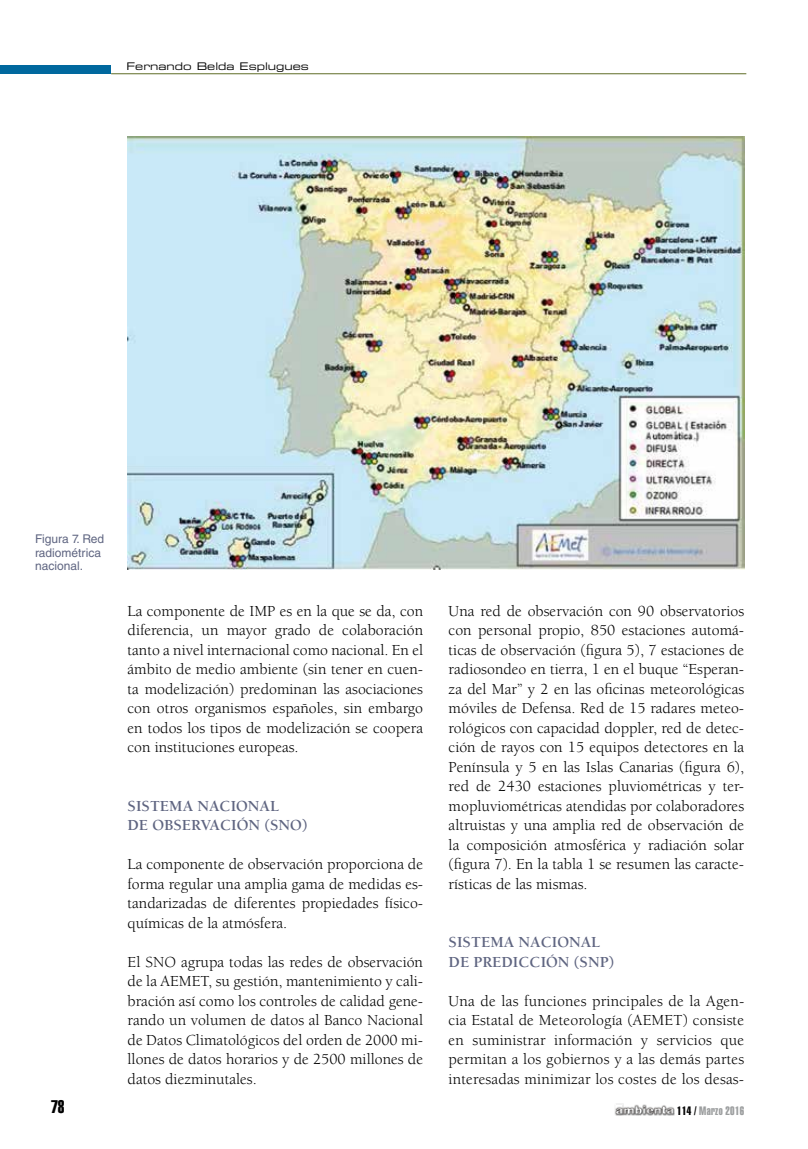
<style>
.page{position:relative;width:808px;height:1149px;background:#fff}
.page>*{position:absolute;margin:0;border:0;box-sizing:border-box;transform-origin:0 0}
.t1{font:18px "Helvetica LT Std Extra Comp";color:#000}
.t2{font:15.75px/19.5px "Berkeley Std";color:#000;text-align:justify}
.t3{font:700 15.75px "Berkeley Std";color:#5f6581}
.t4{font:12px/13.5px "Helvetica LT Std";color:#5f6581}
.t5{font:12px "Helvetica LT Std Extra Comp";letter-spacing:.025em;color:#9c9e9f}
.t6{font:10.5px "Eurostile LT Std Ex 2";color:#000}
.s1{color:#000}
</style>
<div class="page">
<div style="left:0;top:65px;width:111px;height:9px;background:#00689e"></div>
<hr style="left:111px;top:73px;width:635px;height:1px;background:#5f6d27">
<img style="left:614px;top:1103px;width:61px;height:13px">
<img style="left:127px;top:136px;width:617px;height:433px">
<p class="t6" style="left:126px;top:59px;width:184px">Fernando Belda Esplugues</p>
<p class="t4" style="left:35px;top:532px;width:71px">Figura 7. Red radiométrica nacional.</p>
<p class="t2" style="left:128px;top:601px;width:297px">La componente de IMP es en la que se da, con diferencia, un mayor grado de colaboración tanto a nivel internacional como nacional. En el ámbito de medio ambiente (sin tener en cuen&shy;ta modelización) predominan las asociaciones con otros organismos españoles, sin embargo en todos los tipos de modelización se coopera con instituciones europeas.</p>
<p class="t3" style="left:128px;top:797px;width:19px">SISTEMA</p>
<p class="t3" style="left:197px;top:797px;width:23px">NACIONAL</p>
<p class="t3" style="left:128px;top:816px;width:48px">DE OBSERVACIÓN</p>
<p class="t3" style="left:264px;top:816px;width:45px">(SNO)</p>
<p class="t2" style="left:128px;top:854px;width:297px">La componente de observación proporciona de forma regular una amplia gama de medidas es&shy;tandarizadas de diferentes propiedades físico&shy;químicas de la atmósfera.</p>
<p class="t2" style="left:128px;top:952px;width:297px">El SNO agrupa todas las redes de observación de la AEMET, su gestión, mantenimiento y cali&shy;bración así como los controles de calidad gene&shy;rando un volumen de datos al Banco Nacional de Datos Climatológicos del orden de 2000 mi&shy;llones de datos horarios y de 2500 millones de datos diezminutales.</p>
<p class="t2" style="left:449px;top:601px;width:297px">Una red de observación con 90 observatorios con personal propio, 850 estaciones automá&shy;ticas de observación (figura 5), 7 estaciones de radiosondeo en tierra, 1 en el buque “Esperan&shy;za del Mar” y 2 en las oficinas meteorológicas móviles de Defensa. Red de 15 radares meteo&shy;rológicos con capacidad doppler, red de detec&shy;ción de rayos con 15 equipos detectores en la Península y 5 en las Islas Canarias (figura 6), red de 2430 estaciones pluviométricas y ter&shy;mopluviométricas atendidas por colaboradores altruistas y una amplia red de observación de la composición atmosférica y radiación solar (figura 7). En la tabla 1 se resumen las caracte&shy;rísticas de las mismas.</p>
<p class="t3" style="left:449px;top:933px;width:19px">SISTEMA</p>
<p class="t3" style="left:518px;top:933px;width:23px">NACIONAL</p>
<p class="t3" style="left:449px;top:953px;width:45px">DE PREDICCIÓN</p>
<p class="t3" style="left:574px;top:953px;width:42px">(SNP)</p>
<p class="t2" style="left:449px;top:991px;width:297px">Una de las funciones principales de la Agen&shy;cia Estatal de Meteorología (AEMET) consiste en suministrar información y servicios que permitan a los gobiernos y a las demás partes interesadas minimizar los costes de los desas-</p>
<p class="t1" style="left:51px;top:1095px;width:15px">78</p>
<p class="t5" style="left:677px;top:1103px;width:68px"><span class="s1">114 /</span> Marzo 2016</p>
</div>
